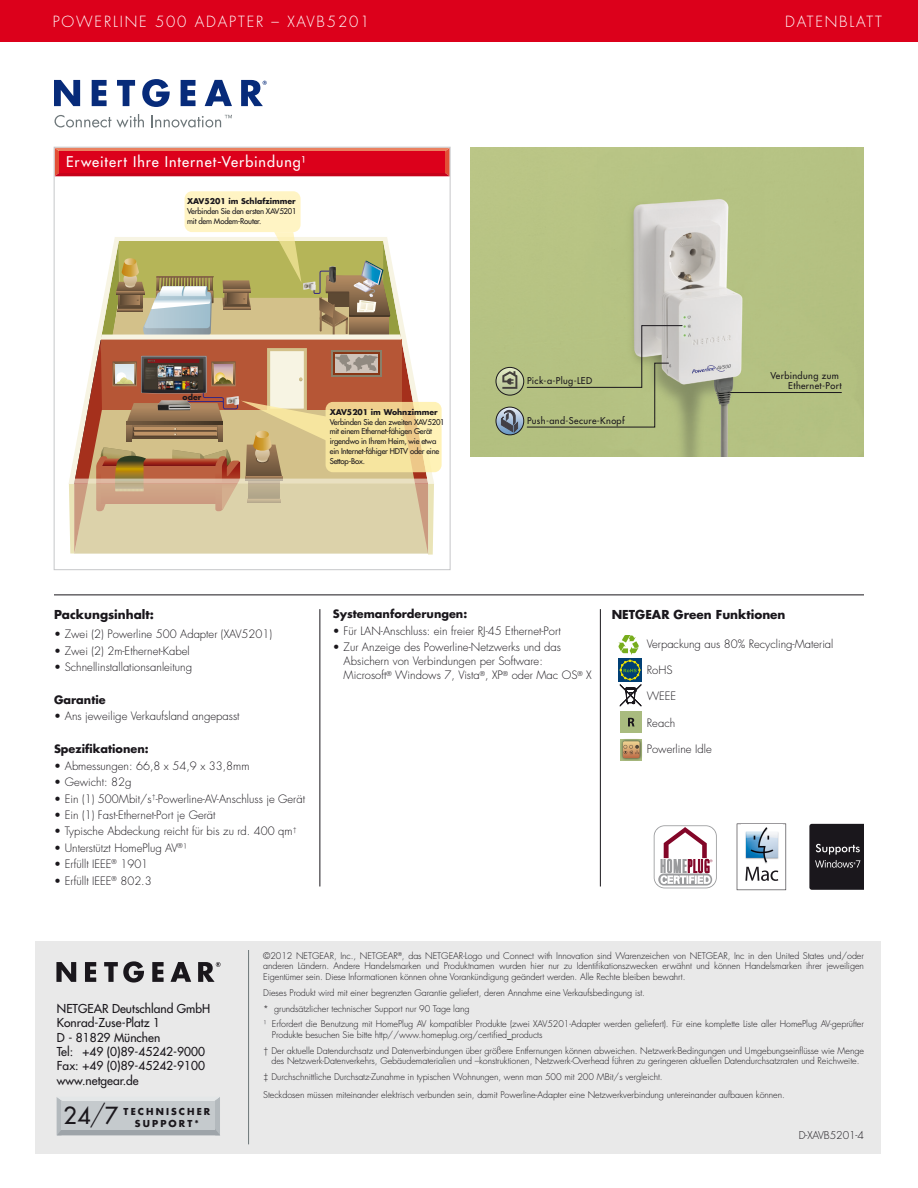
<style>
.page{position:relative;width:918px;height:1188px;background:#fff}
.page>*{position:absolute;margin:0;border:0;box-sizing:border-box;transform-origin:0 0}
.t1{font:22.95px "Futura";color:#1a171c}
.Product_name{font:300 15px "Futura";letter-spacing:.12em;color:#fff}
.t2{font:14.4px "Futura";letter-spacing:.065em;color:#fff}
.t3{font:12px "Futura";color:#1a171c}
.features_Sub_Title{font:700 12px "Futura";color:#1a171c}
.features_copy{font:300 11.25px/14.2px "Futura";color:#1a171c}
.features_copy-2{font:700 11.25px "Futura";color:#1a171c}
.copyright{font:300 10.5px "Futura";letter-spacing:-.005em;color:#1a171c}
.t4{font:700 9.3px/12.8px "Futura";letter-spacing:.225em;color:#1a171c;text-align:center}
.t5{font:9.15px/10.8px "Futura";letter-spacing:.04em;color:#1a171c}
.copyright-2{font:300 9px/10.5px "Futura";letter-spacing:-.005em;color:#1a171c;text-align:justify}
.t6{font:7.8px/9.8px "Futura";letter-spacing:-.025em;color:#1a171c}
.t7{font:700 7.8px "Futura";color:#1a171c}
.s1{font-weight:700}
.s2{font-weight:300;font-size:26.1px}
</style>
<div class="page">
<div style="left:0;top:0;width:918px;height:42px;background:#dc001b"></div>
<svg style="left:55px;top:114px;width:89px;height:14px"></svg>
<svg style="left:151px;top:115px;width:81px;height:13px"></svg>
<svg style="left:54px;top:80px;width:26px;height:26px"></svg>
<svg style="left:92px;top:80px;width:15px;height:26px"></svg>
<svg style="left:117px;top:80px;width:18px;height:26px"></svg>
<svg style="left:142px;top:79px;width:28px;height:28px"></svg>
<svg style="left:181px;top:80px;width:15px;height:26px"></svg>
<svg style="left:205px;top:80px;width:27px;height:26px"></svg>
<svg style="left:241px;top:80px;width:26px;height:26px"></svg>
<div style="left:36px;top:941px;width:845px;height:213px;background:#e9e9e9"></div>
<svg style="left:56px;top:962px;width:20px;height:20px"></svg>
<svg style="left:85px;top:962px;width:11px;height:20px"></svg>
<svg style="left:104px;top:961px;width:40px;height:22px"></svg>
<svg style="left:152px;top:962px;width:12px;height:20px"></svg>
<svg style="left:171px;top:962px;width:20px;height:20px"></svg>
<svg style="left:198px;top:962px;width:23px;height:20px"></svg>
<hr style="left:248px;top:950px;width:1px;height:194px;background:#6e777a">
<svg style="left:57px;top:1097px;width:163px;height:38px"></svg>
<div style="left:62px;top:1101px;width:153px;height:28px;background:#c5cacd"></div>
<hr style="left:54px;top:595px;width:810px;height:1px;background:#1a171c">
<hr style="left:320px;top:609px;width:1px;height:277px;background:#1a171c">
<hr style="left:600px;top:609px;width:1px;height:277px;background:#1a171c">
<div style="left:618px;top:659px;width:24px;height:23px;background:#003f74"></div>
<svg style="left:618px;top:635px;width:23px;height:71px"></svg>
<svg style="left:737px;top:824px;width:49px;height:66px"></svg>
<img style="left:741px;top:825px;width:41px;height:41px">
<svg style="left:809px;top:824px;width:55px;height:66px;background:#2a272c"></svg>
<svg style="left:654px;top:825px;width:63px;height:63px"></svg>
<div style="left:655px;top:826px;width:61px;height:62px;background:#fff;border-radius:10px"></div>
<div style="left:658px;top:874px;width:54px;height:12px;background:#9a9b9d;border-radius:6px"></div>
<svg style="left:660px;top:827px;width:52px;height:58px"></svg>
<img style="left:471px;top:148px;width:393px;height:308px">
<svg style="left:56px;top:149px;width:393px;height:27px;background:#d53636"></svg>
<div style="left:59px;top:151px;width:386px;height:22px;background:#dc001b"></div>
<svg style="left:496px;top:407px;width:28px;height:28px"></svg>
<div style="left:496px;top:407px;width:28px;height:28px;border:1px solid #1a171c;border-radius:50%"></div>
<svg style="left:501px;top:405px;width:18px;height:29px"></svg>
<svg style="left:496px;top:367px;width:28px;height:28px"></svg>
<div style="left:496px;top:367px;width:28px;height:28px;border:1px solid #1a171c;border-radius:50%"></div>
<svg style="left:502px;top:371px;width:15px;height:18px"></svg>
<svg style="left:526px;top:325px;width:157px;height:103px;background:#b1bb85"></svg>
<hr style="left:730px;top:392px;width:111px;height:1px;background:#1a171c">
<div style="left:326px;top:402px;width:116px;height:70px;background:#fff2b7;border-radius:7px"></div>
<div style="left:185px;top:191px;width:116px;height:41px;background:#fff4c4;border-radius:7px"></div>
<svg style="left:69px;top:232px;width:365px;height:323px;background:#cbb38d"></svg>
<div style="left:620px;top:711px;width:22px;height:22px;background:#a9bb7f"></div>
<svg style="left:628px;top:718px;width:7px;height:8px"></svg>
<img style="left:620px;top:739px;width:22px;height:22px">
<svg style="left:623px;top:741px;width:17px;height:17px"></svg>
<p class="Product_name" style="left:53px;top:12px;width:318px">POWERLINE 500 ADAPTER – XAVB5201</p>
<p class="t2" style="left:66px;top:153px;width:242px">Erweitert Ihre Internet-Verbindung¹</p>
<p class="t6" style="left:187px;top:196px;width:111px"><span class="s1">XAV5201 im Schlafzimmer<br></span>Verbinden Sie den ersten XAV5201 mit dem Modem-Router.</p>
<p class="t7" style="left:183px;top:391px;width:20px">oder</p>
<p class="t6" style="left:330px;top:407px;width:117px"><span class="s1">XAV5201 im Wohnzimmer<br></span>Verbinden Sie den zweiten XAV5201 mit einem Ethernet-fähigen Gerät irgendwo in Ihrem Heim, wie etwa ein Internet-fähiger HDTV oder eine<br>Settop-Box.</p>
<p class="t5" style="left:527px;top:375px;width:67px">Pick-a-Plug-LED</p>
<p class="t5" style="left:527px;top:415px;width:99px">Push-and-Secure-Knopf</p>
<h2 class="Product_name" style="left:785px;top:12px;width:98px">DATENBLATT</h2>
<p class="t5" style="left:788px;top:370px;width:55px;text-indent:-18px">Verbindung zum<br>Ethernet-Port</p>
<p class="features_Sub_Title" style="left:54px;top:606px;width:102px">Packungsinhalt:</p>
<p class="features_copy" style="left:54px;top:627px;width:220px">• Zwei (2) Powerline 500 Adapter (XAV5201)</p>
<p class="features_copy" style="left:54px;top:644px;width:137px">• Zwei (2) 2m-Ethernet-Kabel</p>
<p class="features_copy" style="left:54px;top:660px;width:140px">• Schnellinstallationsanleitung</p>
<p class="features_copy-2" style="left:54px;top:692px;width:53px">Garantie</p>
<p class="features_copy" style="left:54px;top:709px;width:187px">• Ans jeweilige Verkaufsland angepasst</p>
<p class="features_copy-2" style="left:54px;top:741px;width:96px">Spezifikationen:</p>
<p class="features_copy" style="left:54px;top:759px;width:197px">• Abmessungen: 66,8 x 54,9 x 33,8mm</p>
<p class="features_copy" style="left:54px;top:775px;width:79px">• Gewicht: 82g</p>
<p class="features_copy" style="left:54px;top:791px;width:253px">• Ein (1) 500Mbit/s<sup>†</sup>-Powerline-AV-Anschluss je Gerät</p>
<p class="features_copy" style="left:54px;top:808px;width:163px">• Ein (1) Fast-Ethernet-Port je Gerät</p>
<p class="features_copy" style="left:54px;top:824px;width:244px">• Typische Abdeckung reicht für bis zu rd. 400 qm<sup>†</sup></p>
<p class="features_copy" style="left:54px;top:841px;width:135px">• Unterstützt HomePlug AV<sup>®</sup>¹</p>
<p class="features_copy" style="left:54px;top:857px;width:96px">• Erfüllt IEEE<sup>®</sup> 1901</p>
<p class="features_copy" style="left:54px;top:873px;width:99px">• Erfüllt IEEE<sup>®</sup> 802.3</p>
<p class="features_copy-2" style="left:333px;top:606px;width:136px">Systemanforderungen:</p>
<p class="features_copy" style="left:333px;top:623px;width:229px">• Für LAN-Anschluss: ein freier RJ-45 Ethernet-Port</p>
<p class="features_copy" style="left:344px;top:640px;width:250px;text-indent:-11px">• Zur Anzeige des Powerline-Netzwerks und das<br>Absichern von Verbindungen per Software:<br>Microsoft<sup>®</sup> Windows 7, Vista<sup>®</sup>, XP<sup>®</sup> oder Mac OS<sup>®</sup> X</p>
<p class="features_Sub_Title" style="left:612px;top:606px;width:175px">NETGEAR Green Funktionen</p>
<p class="features_copy" style="left:647px;top:637px;width:188px">Verpackung aus 80% Recycling-Material</p>
<p class="features_copy" style="left:647px;top:663px;width:27px">RoHS</p>
<p class="features_copy" style="left:647px;top:689px;width:31px">WEEE</p>
<p class="features_copy" style="left:647px;top:716px;width:30px">Reach</p>
<p class="features_copy" style="left:647px;top:742px;width:67px">Powerline Idle</p>
<p class="t3" style="left:57px;top:1001px;width:155px">NETGEAR Deutschland GmbH</p>
<p class="t3" style="left:57px;top:1015px;width:105px">Konrad-Zuse-Platz 1</p>
<p class="t3" style="left:57px;top:1029px;width:105px">D - 81829 München</p>
<p class="t3" style="left:57px;top:1044px;width:149px">Tel: +49 (0)89-45242-9000</p>
<p class="t3" style="left:57px;top:1058px;width:149px">Fax: +49 (0)89-45242-9100</p>
<p class="t3" style="left:57px;top:1073px;width:83px">www.netgear.de</p>
<p class="t1" style="left:63px;top:1101px;width:56px">24<span class="s2">/</span>7</p>
<p class="t4" style="left:124px;top:1104px;width:88px">TECHNISCHER<br>SUPPORT*</p>
<p class="copyright-2" style="left:263px;top:950px;width:602px">©2012 NETGEAR, Inc., NETGEAR<sup>®</sup>, das NETGEAR-Logo und Connect with Innovation sind Warenzeichen von NETGEAR, Inc in den United States und/oder anderen Ländern. Andere Handelsmarken und Produktnamen wurden hier nur zu Identifikationszwecken erwähnt und können Handelsmarken ihrer jeweiligen Eigentümer sein. Diese Informationen können ohne Vorankündigung geändert werden. Alle Rechte bleiben bewahrt.</p>
<p class="copyright-2" style="left:263px;top:987px;width:383px">Dieses Produkt wird mit einer begrenzten Garantie geliefert, deren Annahme eine Verkaufsbedingung ist.</p>
<p class="copyright-2" style="left:263px;top:1003px;width:208px">* grundsätzlicher technischer Support nur 90 Tage lang</p>
<p class="copyright-2" style="left:272px;top:1019px;width:593px;text-indent:-9px">¹ Erfordert die Benutzung mit HomePlug AV kompatibler Produkte (zwei XAV5201-Adapter werden geliefert). Für eine komplette Liste aller HomePlug AV-geprüfter<br>Produkte besuchen Sie bitte http//www.homeplug.org/certified_products</p>
<p class="copyright-2" style="left:263px;top:1045px;width:602px;text-align:center">† Der aktuelle Datendurchsatz und Datenverbindungen über größere Entfernungen können abweichen. Netzwerk-Bedingungen und Umgebungseinflüsse wie Menge des Netzwerk-Datenverkehrs, Gebäudematerialien und –konstruktionen, Netzwerk-Overhead führen zu geringeren aktuellen Datendurchsatzraten und Reichweite.</p>
<p class="copyright-2" style="left:263px;top:1072px;width:401px">‡ Durchschnittliche Durchsatz-Zunahme in typischen Wohnungen, wenn man 500 mit 200 MBit/s vergleicht.</p>
<p class="copyright-2" style="left:263px;top:1089px;width:523px">Steckdosen müssen miteinander elektrisch verbunden sein, damit Powerline-Adapter eine Netzwerkverbindung untereinander aufbauen können.</p>
<p class="copyright" style="left:799px;top:1129px;width:67px">D-XAVB5201-4</p>
</div>
